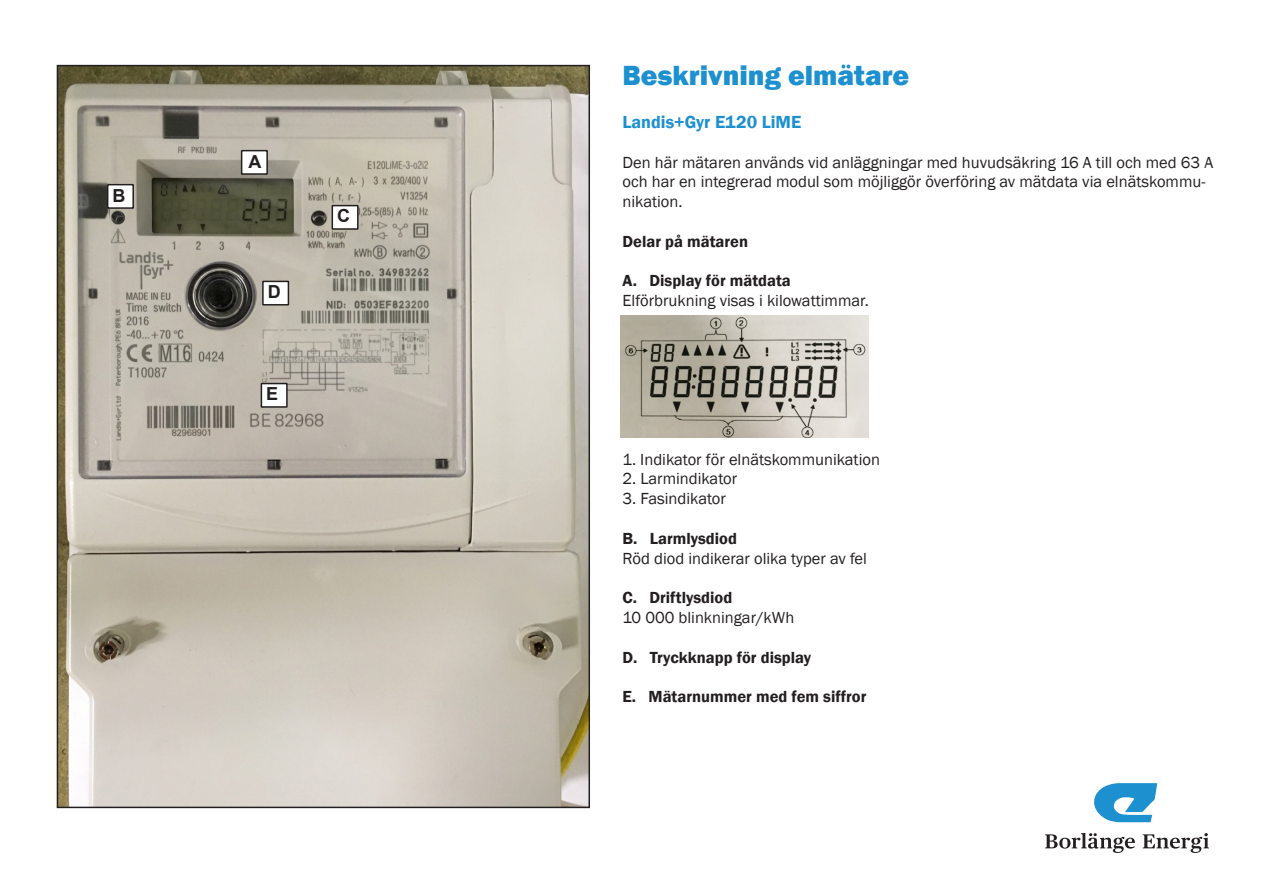
<style>
.page{position:relative;width:1263px;height:893px;background:#fff}
.page>*{position:absolute;margin:0;border:0;box-sizing:border-box;transform-origin:0 0}
.t1{font:800 28.5px "Franklin Gothic";color:#1d90d0}
.t2{font:600 18px "Franklin Gothic";color:#1d90d0}
.t3{font:700 18px "Arial";color:#231f20}
.t4{font:16.5px/19.8px "Franklin Gothic";color:#231f20}
.t5{font:600 16.5px "Franklin Gothic";color:#231f20}
</style>
<div class="page">
<img style="left:60px;top:68px;width:527px;height:737px">
<div style="left:242px;top:151px;width:25px;height:23px;background:#fff"></div>
<div style="left:241px;top:150px;width:27px;height:25px;border:2px solid #231f20"></div>
<div style="left:108px;top:185px;width:25px;height:23px;background:#fff"></div>
<div style="left:107px;top:184px;width:27px;height:25px;border:2px solid #231f20"></div>
<div style="left:332px;top:206px;width:26px;height:23px;background:#fff"></div>
<div style="left:332px;top:205px;width:27px;height:25px;border:2px solid #231f20"></div>
<div style="left:263px;top:281px;width:25px;height:24px;background:#fff"></div>
<div style="left:262px;top:281px;width:27px;height:25px;border:2px solid #231f20"></div>
<div style="left:261px;top:384px;width:26px;height:23px;background:#fff"></div>
<div style="left:261px;top:383px;width:27px;height:25px;border:2px solid #231f20"></div>
<svg style="left:1045px;top:833px;width:90px;height:20px"></svg>
<svg style="left:1143px;top:833px;width:66px;height:20px"></svg>
<svg style="left:1094px;top:783px;width:63px;height:39px"></svg>
<img style="left:620px;top:315px;width:248px;height:122px">
<p class="t3" style="left:113px;top:183px;width:14px">B</p>
<p class="t3" style="left:248px;top:149px;width:14px">A</p>
<p class="t3" style="left:268px;top:280px;width:14px">D</p>
<p class="t3" style="left:266px;top:382px;width:14px">E</p>
<p class="t3" style="left:337px;top:204px;width:14px">C</p>
<h1 class="t1" style="left:622px;top:57px;width:288px">Beskrivning elmätare</h1>
<p class="t2" style="left:622px;top:111px;width:180px">Landis+Gyr E120 LiME</p>
<p class="t4" style="left:622px;top:153px;width:592px">Den här mätaren används vid anläggningar med huvudsäkring 16 A till och med 63 A och har en integrerad modul som möjliggör överföring av mätdata via elnätskommu&shy;nikation.</p>
<p class="t5" style="left:622px;top:231px;width:127px">Delar på mätaren</p>
<p class="t5" style="left:622px;top:271px;width:170px">A. Display för mätdata</p>
<p class="t4" style="left:622px;top:291px;width:248px">Elförbrukning visas i kilowattimmar.</p>
<p class="t4" style="left:622px;top:450px;width:259px">1. Indikator för elnätskommunikation</p>
<p class="t4" style="left:622px;top:469px;width:116px">2. Larmindikator</p>
<p class="t4" style="left:622px;top:489px;width:105px">3. Fasindikator</p>
<p class="t5" style="left:622px;top:528px;width:116px">B. Larmlysdiod</p>
<p class="t4" style="left:622px;top:549px;width:246px">Röd diod indikerar olika typer av fel</p>
<p class="t5" style="left:622px;top:588px;width:111px">C. Driftlysdiod</p>
<p class="t4" style="left:622px;top:608px;width:173px">10 000 blinkningar/kWh</p>
<p class="t5" style="left:622px;top:647px;width:190px">D. Tryckknapp för display</p>
<p class="t5" style="left:622px;top:687px;width:246px">E. Mätarnummer med fem siffror</p>
</div>
